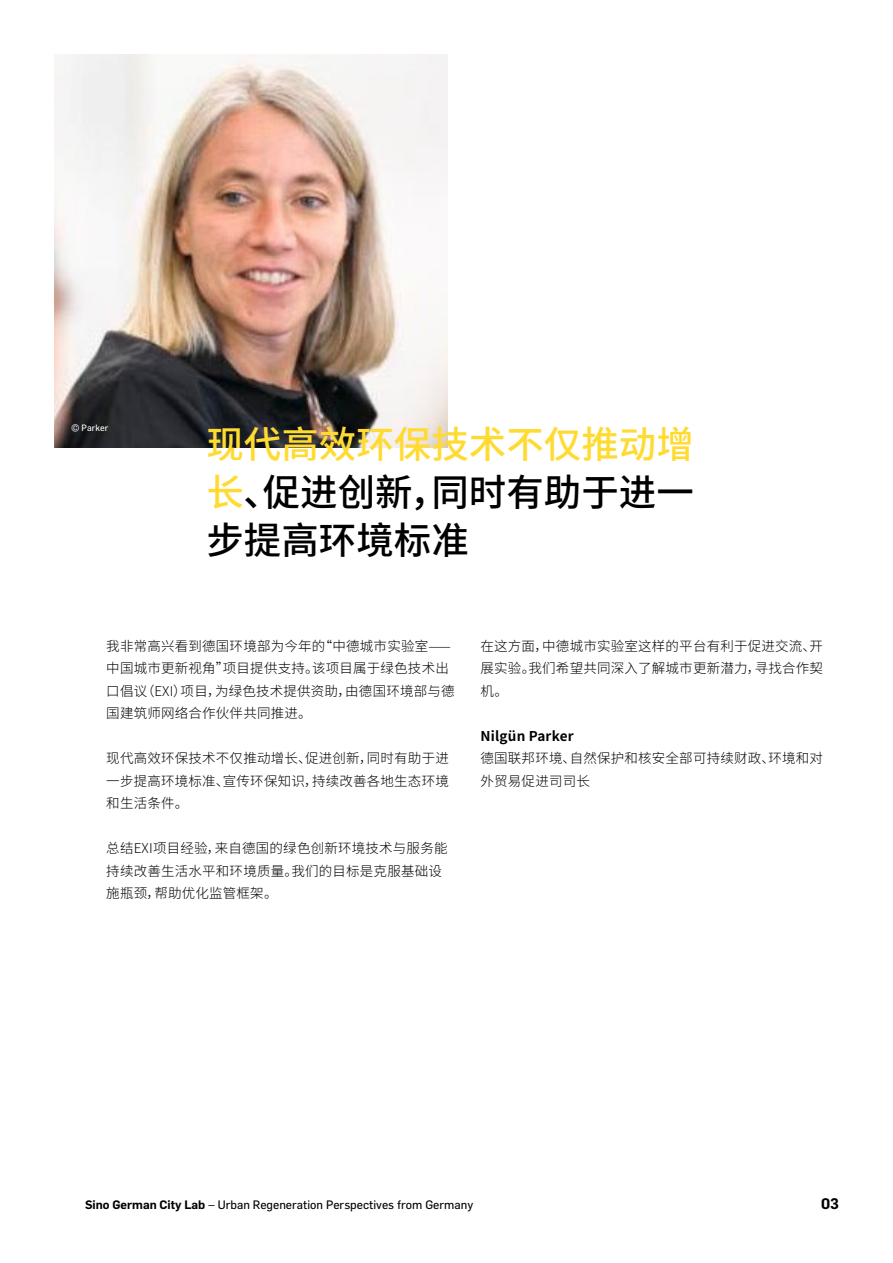
<style>
.page{position:relative;width:893px;height:1263px;background:#fff}
.page>*{position:absolute;margin:0;border:0;box-sizing:border-box;transform-origin:0 0}
.t1{font:500 37.5px/48px "Noto Sans SC";color:#000;text-align:justify}
.t2{font:600 15px "Flama";color:#000}
.t3{font:300 13.5px/22.5px "Noto Sans SC";letter-spacing:.015em;color:#000}
.t4{font:700 13.5px "Noto Sans SC";letter-spacing:.015em;color:#000}
.t5{font:12px "Flama";color:#000}
.t6{font:9px "Flama";color:#fff}
.s1{color:#ffdb31}
.s2{font-weight:600}
</style>
<div class="page">
<img style="left:54px;top:54px;width:393px;height:393px">
<p class="t6" style="left:71px;top:422px;width:39px">© Parker</p>
<h1 class="t1" style="left:206px;top:421px;width:489px"><span class="s1">现代高效环保技术不仅推动增长</span>、促进创新，同时有助于进一步提高环境标准</h1>
<p class="t3" style="left:106px;top:635px;width:350px">我非常高兴看到德国环境部为今年的“中德城市实验室——中国城市更新视角”项目提供支持。该项目属于绿色技术出口倡议（EXI）项目，为绿色技术提供资助，由德国环境部与德国建筑师网络合作伙伴共同推进。</p>
<p class="t3" style="left:106px;top:747px;width:344px;text-align:justify">现代高效环保技术不仅推动增长、促进创新，同时有助于进一步提高环境标准、宣传环保知识，持续改善各地生态环境和生活条件。</p>
<p class="t3" style="left:106px;top:837px;width:343px">总结EXI项目经验，来自德国的绿色创新环境技术与服务能持续改善生活水平和环境质量。我们的目标是克服基础设施瓶颈，帮助优化监管框架。</p>
<p class="t3" style="left:480px;top:635px;width:344px;text-align:justify">在这方面，中德城市实验室这样的平台有利于促进交流、开展实验。我们希望共同深入了解城市更新潜力，寻找合作契机。</p>
<p class="t4" style="left:480px;top:728px;width:95px">Nilgün Parker</p>
<p class="t3" style="left:480px;top:747px;width:344px">德国联邦环境、自然保护和核安全部可持续财政、环境和对外贸易促进司司长</p>
<p class="t5" style="left:85px;top:1197px;width:390px"><span class="s2">Sino German City Lab</span> – Urban Regeneration Perspectives from Germany</p>
<p class="t2" style="left:821px;top:1193px;width:19px">03</p>
</div>
